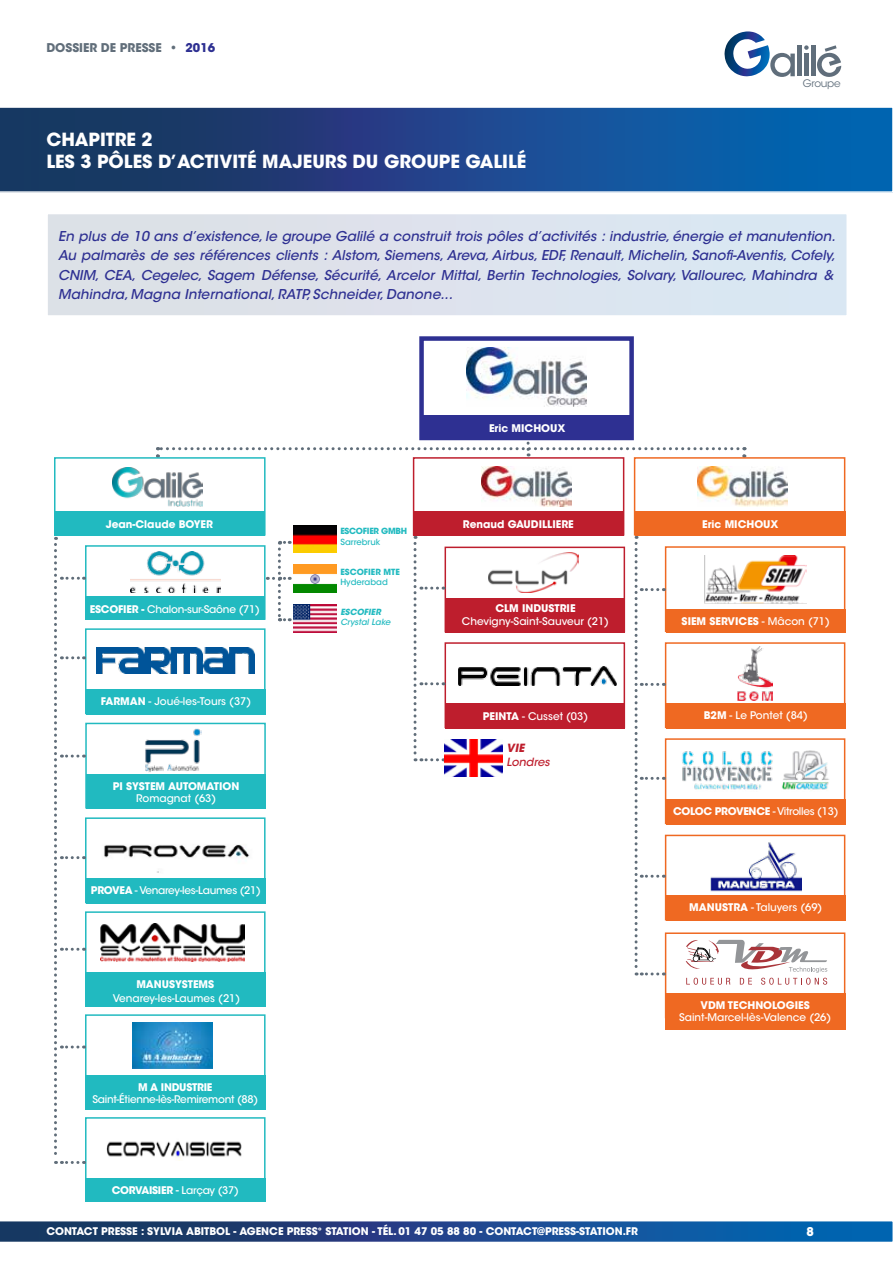
<style>
.page{position:relative;width:893px;height:1263px;background:#fff}
.page>*{position:absolute;margin:0;border:0;box-sizing:border-box;transform-origin:0 0}
.t1{font:18px/22.5px "ITC Avant Garde MM 740 750";color:#fff}
.t2{font:13.5px/19.5px "ITC Avant Garde MM Oblique 445 750";color:#2e3092}
.t3{font:12px "ITC Avant Garde MM 740 750";color:#616e7a}
.t4{font:12px "ITC Avant Garde MM 740 750";color:#fff}
.t5{font:italic 11.25px "ITC Avant Garde MM 445 750";color:#be1e2d}
.t6{font:italic 11.25px "ITC Avant Garde MM 740 750";color:#be1e2d}
.t7{font:10.5px "ITC Avant Garde MM 740 750";color:#fff}
.t8{font:10.5px "ITC Avant Garde MM 445 750";color:#fff}
.t9{font:10.5px "ITC Avant Garde MM 445 750";letter-spacing:-.025em;color:#fff}
.t10{font:10.5px "ITC Avant Garde MM 740 750";letter-spacing:-.025em;color:#fff}
.t11{font:10.5px "ITC Avant Garde MM 445 750";letter-spacing:-.02em;color:#fff}
.t12{font:10.35px "ITC Avant Garde MM 300 750";letter-spacing:-.025em;color:#606e7b}
.t13{font:8.4px "ITC Avant Garde MM 445 750";color:#21bac0}
.t14{font:8.4px "ITC Avant Garde MM 740 750";letter-spacing:-.03em;color:#21bac0}
.t15{font:8.4px "ITC Avant Garde MM 740 750";color:#21bac0}
.t16{font:italic 8.4px "ITC Avant Garde MM 445 750";color:#21bac0}
.t17{font:italic 8.4px "ITC Avant Garde MM 740 750";color:#21bac0}
.s1{color:#2e3092}
.s2{font-family:"ITC Avant Garde MM 740 750"}
.s3{font-family:"Asap";font-weight:700;font-size:12px}
.s4{font-family:"ITC Avant Garde MM 445 750"}
</style>
<div class="page">
<svg style="left:0;top:1221px;width:893px;height:21px;background:#1e4f8c"></svg>
<svg style="left:724px;top:31px;width:71px;height:46px"></svg>
<div style="left:797px;top:45px;width:5px;height:31px;background:#606e7b"></div>
<div style="left:804px;top:54px;width:5px;height:22px;background:#606e7b"></div>
<hr style="left:811px;top:45px;width:4px;height:31px;background:#606e7b">
<svg style="left:804px;top:45px;width:5px;height:5px"></svg>
<svg style="left:817px;top:45px;width:24px;height:32px"></svg>
<svg style="left:0;top:107px;width:893px;height:86px;background:#1c4d8b"></svg>
<svg style="left:156px;top:336px;width:589px;height:121px"></svg>
<div style="left:47px;top:214px;width:800px;height:102px;background:#dce2ed"></div>
<div style="left:46px;top:213px;width:802px;height:104px;border:2px solid #fff"></div>
<img style="left:294px;top:525px;width:43px;height:28px">
<img style="left:294px;top:565px;width:43px;height:27px">
<img style="left:294px;top:604px;width:43px;height:28px">
<div style="left:54px;top:457px;width:212px;height:79px;border:2px solid #21bac0"></div>
<div style="left:54px;top:511px;width:210px;height:25px;background:#21bac0"></div>
<div style="left:85px;top:545px;width:181px;height:75px;border:2px solid #21bac0"></div>
<div style="left:85px;top:596px;width:179px;height:24px;background:#21bac0"></div>
<div style="left:85px;top:628px;width:181px;height:86px;border:2px solid #21bac0"></div>
<div style="left:86px;top:689px;width:180px;height:25px;background:#21bac0"></div>
<div style="left:85px;top:817px;width:181px;height:86px;border:2px solid #21bac0"></div>
<div style="left:86px;top:878px;width:180px;height:25px;background:#21bac0"></div>
<div style="left:85px;top:911px;width:181px;height:86px;border:2px solid #21bac0"></div>
<div style="left:85px;top:972px;width:181px;height:34px;background:#21bac0"></div>
<div style="left:85px;top:1014px;width:181px;height:67px;border:2px solid #21bac0"></div>
<div style="left:85px;top:1075px;width:181px;height:34px;background:#21bac0"></div>
<div style="left:85px;top:1117px;width:181px;height:67px;border:2px solid #21bac0"></div>
<div style="left:85px;top:1178px;width:181px;height:23px;background:#21bac0"></div>
<div style="left:85px;top:723px;width:181px;height:85px;border:2px solid #21bac0"></div>
<div style="left:87px;top:774px;width:179px;height:35px;background:#21bac0"></div>
<svg style="left:267px;top:541px;width:23px;height:80px"></svg>
<svg style="left:54px;top:537px;width:31px;height:627px"></svg>
<img style="left:130px;top:551px;width:90px;height:42px">
<img style="left:96px;top:648px;width:158px;height:25px">
<img style="left:104px;top:844px;width:146px;height:29px">
<img style="left:145px;top:728px;width:56px;height:44px">
<img style="left:100px;top:924px;width:144px;height:38px">
<img style="left:132px;top:1022px;width:81px;height:47px">
<img style="left:112px;top:467px;width:91px;height:40px">
<div style="left:634px;top:457px;width:211px;height:79px;border:2px solid #ef6922"></div>
<div style="left:635px;top:511px;width:210px;height:25px;background:#ef6922"></div>
<div style="left:665px;top:546px;width:180px;height:86px;border:2px solid #ef6922"></div>
<div style="left:666px;top:609px;width:179px;height:23px;background:#ef6922"></div>
<div style="left:665px;top:642px;width:180px;height:86px;border:2px solid #ef6922"></div>
<div style="left:666px;top:703px;width:179px;height:25px;background:#ef6922"></div>
<div style="left:665px;top:738px;width:180px;height:86px;border:2px solid #ef6922"></div>
<div style="left:666px;top:799px;width:179px;height:25px;background:#ef6922"></div>
<div style="left:665px;top:835px;width:180px;height:85px;border:2px solid #ef6922"></div>
<div style="left:666px;top:896px;width:179px;height:25px;background:#ef6922"></div>
<div style="left:665px;top:932px;width:180px;height:86px;border:2px solid #ef6922"></div>
<div style="left:665px;top:993px;width:180px;height:37px;background:#ef6922"></div>
<svg style="left:635px;top:536px;width:29px;height:439px"></svg>
<img style="left:704px;top:556px;width:103px;height:48px">
<img style="left:737px;top:647px;width:36px;height:54px">
<img style="left:682px;top:750px;width:147px;height:40px">
<img style="left:710px;top:842px;width:91px;height:50px">
<svg style="left:686px;top:940px;width:141px;height:45px"></svg>
<img style="left:697px;top:466px;width:91px;height:40px">
<div style="left:445px;top:547px;width:180px;height:85px;border:2px solid #be1e2d"></div>
<div style="left:445px;top:642px;width:180px;height:86px;border:2px solid #be1e2d"></div>
<div style="left:446px;top:703px;width:179px;height:25px;background:#be1e2d"></div>
<div style="left:413px;top:457px;width:211px;height:79px;border:2px solid #be1e2d"></div>
<div style="left:413px;top:511px;width:210px;height:25px;background:#be1e2d"></div>
<svg style="left:414px;top:536px;width:23px;height:225px"></svg>
<img style="left:488px;top:553px;width:91px;height:40px">
<div style="left:446px;top:598px;width:179px;height:35px;background:#be1e2d"></div>
<img style="left:458px;top:667px;width:158px;height:19px">
<img style="left:445px;top:740px;width:57px;height:37px">
<img style="left:481px;top:466px;width:91px;height:40px">
<img style="left:107px;top:1141px;width:135px;height:20px">
<img style="left:466px;top:348px;width:121px;height:59px">
<p class="t3" style="left:46px;top:41px;width:170px">DOSSIER DE PRESSE • <span class="s1">2016</span></p>
<h1 class="t1" style="left:46px;top:128px;width:481px">CHAPITRE 2<br>LES 3 PÔLES D’ACTIVITÉ MAJEURS DU GROUPE GALILÉ</h1>
<p class="t12" style="left:803px;top:77px;width:39px">Groupe</p>
<p class="t2" style="left:58px;top:226px;width:779px">En plus de 10 ans d’existence, le groupe Galilé a construit trois pôles d’activités : industrie, énergie et manutention.<br>Au palmarès de ses références clients : Alstom, Siemens, Areva, Airbus, EDF, Renault, Michelin, Sanofi-Aventis, Cofely, CNIM, CEA, Cegelec, Sagem Défense, Sécurité, Arcelor Mittal, Bertin Technologies, Solvary, Vallourec, Mahindra &amp; Mahindra, Magna International, RATP, Schneider, Danone...</p>
<p class="t7" style="left:106px;top:518px;width:109px">Jean-Claude BOYER</p>
<p class="t11" style="left:90px;top:603px;width:172px"><span class="s2">ESCOFIER -</span> Chalon-sur-Saône (71)</p>
<p class="t8" style="left:101px;top:695px;width:152px"><span class="s2">FARMAN</span> - Joué-les-Tours (37)</p>
<p class="t7" style="left:113px;top:780px;width:128px">PI SYSTEM AUTOMATION</p>
<p class="t8" style="left:136px;top:792px;width:82px">Romagnat (63)</p>
<p class="t9" style="left:91px;top:884px;width:171px"><span class="s2">PROVEA</span> - Venarey-les-Laumes (21)</p>
<p class="t7" style="left:136px;top:978px;width:79px">MANUSYSTEMS</p>
<p class="t8" style="left:113px;top:992px;width:129px">Venarey-les-Laumes (21)</p>
<p class="t10" style="left:138px;top:1081px;width:76px">M A INDUSTRIE</p>
<p class="t9" style="left:92px;top:1093px;width:167px">Saint-Étienne-lès-Remiremont (88)</p>
<p class="t10" style="left:112px;top:1184px;width:129px">CORVAISIER <span class="s3">-</span> <span class="s4">Larçay (37)</span></p>
<p class="t14" style="left:340px;top:527px;width:68px">ESCOFIER GMBH</p>
<p class="t13" style="left:340px;top:537px;width:41px">Sarrebruk</p>
<p class="t15" style="left:340px;top:567px;width:61px">ESCOFIER MTE</p>
<p class="t13" style="left:340px;top:577px;width:49px">Hyderabad</p>
<p class="t17" style="left:340px;top:607px;width:44px">ESCOFIER</p>
<p class="t16" style="left:340px;top:617px;width:54px">Crystal Lake</p>
<p class="t7" style="left:489px;top:422px;width:78px">Eric MICHOUX</p>
<p class="t7" style="left:463px;top:518px;width:112px">Renaud GAUDILLIERE</p>
<p class="t7" style="left:495px;top:602px;width:82px">CLM INDUSTRIE</p>
<p class="t8" style="left:462px;top:615px;width:149px">Chevigny-Saint-Sauveur (21)</p>
<p class="t8" style="left:483px;top:710px;width:107px"><span class="s2">PEINTA</span> - Cusset (03)</p>
<p class="t6" style="left:507px;top:742px;width:22px">VIE</p>
<p class="t5" style="left:507px;top:755px;width:47px">Londres</p>
<p class="t7" style="left:702px;top:518px;width:78px">Eric MICHOUX</p>
<p class="t7" style="left:682px;top:615px;width:150px">SIEM SERVICES <span class="s4">- Mâcon (71)</span></p>
<p class="t8" style="left:704px;top:709px;width:106px"><span class="s2">B2M</span> - Le Pontet (84)</p>
<p class="t9" style="left:673px;top:805px;width:167px"><span class="s2">COLOC PROVENCE</span> - Vitrolles (13)</p>
<p class="t8" style="left:689px;top:901px;width:135px"><span class="s2">MANUSTRA</span> - Taluyers (69)</p>
<p class="t7" style="left:700px;top:999px;width:111px">VDM TECHNOLOGIES</p>
<p class="t8" style="left:679px;top:1011px;width:154px">Saint-Marcel-lès-Valence (26)</p>
<p class="t7" style="left:46px;top:1225px;width:593px">CONTACT PRESSE : SYLVIA ABITBOL - AGENCE PRESS° STATION - TÉL. 01 47 05 88 80 - CONTACT@PRESS-STATION.FR</p>
<p class="t4" style="left:806px;top:1225px;width:9px">8</p>
</div>
